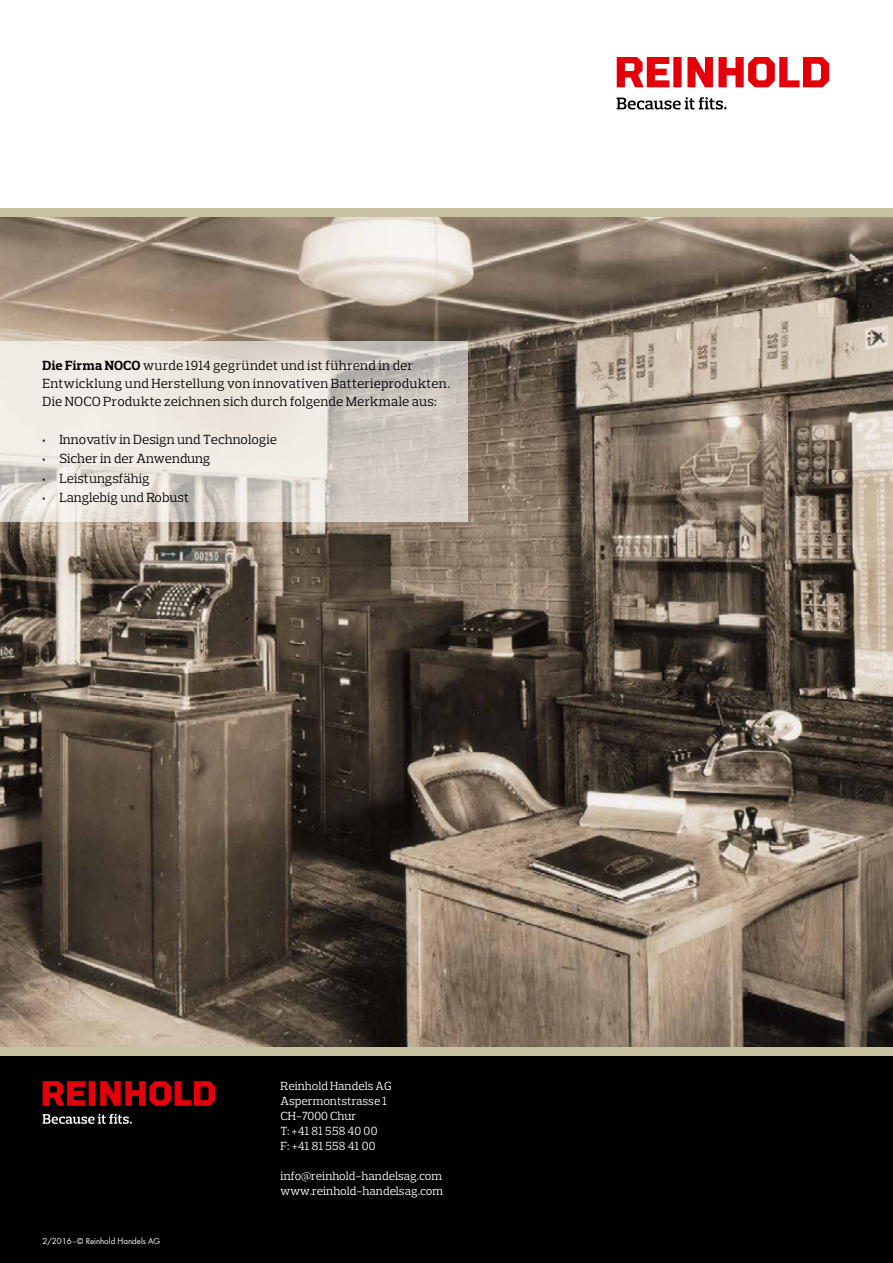
<style>
.page{position:relative;width:893px;height:1263px;background:#fff}
.page>*{position:absolute;margin:0;border:0;box-sizing:border-box;transform-origin:0 0}
.t1{font:13.5px/18px "Prelo Slab";letter-spacing:.005em;color:#000}
.t2{font:12px/15px "Prelo Slab";color:#fff}
.t3{font:9px "Wuerth";color:#fff}
.s1{font-weight:700}
</style>
<div class="page">
<img style="left:0;top:217px;width:893px;height:830px">
<div style="left:0;top:1054px;width:893px;height:209px;background:#000"></div>
<div style="left:0;top:208px;width:893px;height:9px;background:#c9c2a2"></div>
<div style="left:0;top:1047px;width:893px;height:9px;background:#c9c2a2"></div>
<svg style="left:617px;top:57px;width:212px;height:30px"></svg>
<svg style="left:617px;top:97px;width:109px;height:13px"></svg>
<svg style="left:43px;top:1081px;width:172px;height:25px"></svg>
<svg style="left:43px;top:1114px;width:89px;height:10px"></svg>
<svg style="left:0;top:341px;width:468px;height:180px;background:#e0dad3"></svg>
<p class="t1" style="left:43px;top:356px;width:409px"><span class="s1">Die Firma NOCO</span> wurde 1914 gegründet und ist führend in der<br>Entwicklung und Herstellung von innovativen Batterieprodukten.<br>Die NOCO Produkte zeichnen sich durch folgende Merkmale aus:</p>
<p class="t1" style="left:43px;top:430px;width:236px"><span class="s1">•</span> Innovativ in Design und Technologie</p>
<p class="t1" style="left:43px;top:449px;width:169px"><span class="s1">•</span> Sicher in der Anwendung</p>
<p class="t1" style="left:43px;top:469px;width:109px"><span class="s1">•</span> Leistungsfähig</p>
<p class="t1" style="left:43px;top:488px;width:148px"><span class="s1">•</span> Langlebig und Robust</p>
<p class="t3" style="left:43px;top:1234px;width:119px">2/2016–© Reinhold Handels AG</p>
<p class="t2" style="left:281px;top:1078px;width:112px">Reinhold Handels AG<br>Aspermontstrasse 1<br>CH-7000 Chur<br>T: +41 81 558 40 00<br>F: +41 81 558 41 00</p>
<p class="t2" style="left:281px;top:1168px;width:164px">info@reinhold-handelsag.com www.reinhold-handelsag.com</p>
</div>
